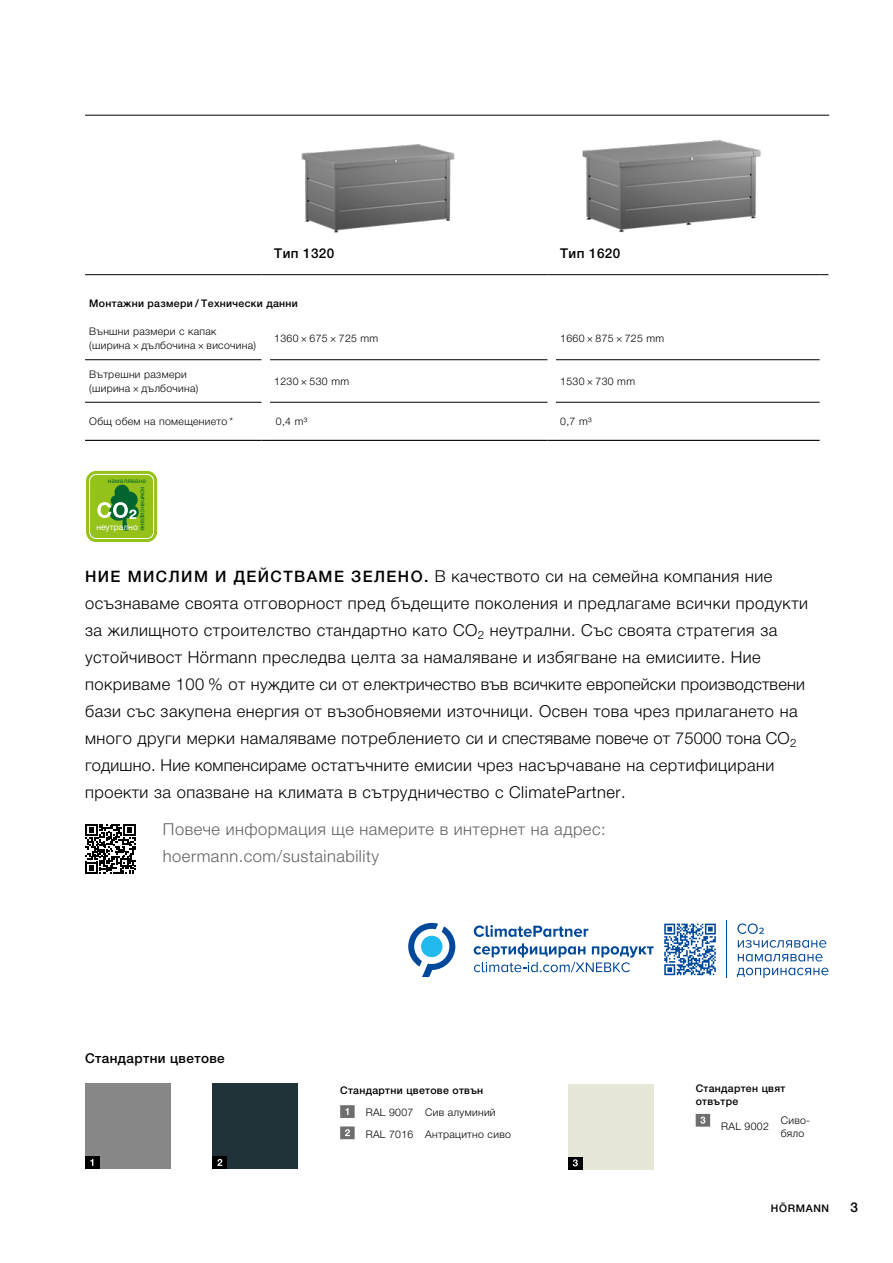
<style>
.page{position:relative;width:893px;height:1263px;background:#fff}
.page>*{position:absolute;margin:0;border:0;box-sizing:border-box;transform-origin:0 0}
.t1{font:300 16.5px/27px "Hoermann Helvetica Neue";letter-spacing:.03em;color:#000}
.t2{font:300 16.5px/27px "Hoermann Helvetica Neue";letter-spacing:.03em;color:#626261}
.t3{font:500 13.5px "Hoermann Helvetica Neue";letter-spacing:.03em;color:#000}
.t4{font:300 10.5px/13.5px "Hoermann Helvetica Neue";letter-spacing:.03em;color:#000}
.t5{font:500 10.5px/13.5px "Hoermann Helvetica Neue";letter-spacing:.03em;color:#000}
.t6{font:500 10.5px "Hoermann Helvetica Neue";letter-spacing:.06em;color:#000}
.t7{font:8.55px "Hoermann Helvetica Neue Rm";color:#fff}
.t8{font:6.6px "Hoermann Helvetica Neue Rm";color:#006531}
.t9{font:6.6px "Hoermann Helvetica Neue Rm";letter-spacing:.03em;color:#006531}
.s1{font-weight:500;font-size:15.75px}
</style>
<div class="page">
<img style="left:301px;top:144px;width:154px;height:89px">
<img style="left:582px;top:140px;width:179px;height:93px">
<div style="left:88px;top:472px;width:68px;height:68px;background:#94c11a;border-radius:9px"></div>
<div style="left:85px;top:470px;width:73px;height:73px;border:5px solid #fff;border-radius:9px"></div>
<div style="left:86px;top:471px;width:71px;height:71px;border:3px solid #94c11a;border-radius:9px"></div>
<svg style="left:97px;top:484px;width:42px;height:46px"></svg>
<svg style="left:474px;top:925px;width:114px;height:12px"></svg>
<svg style="left:474px;top:943px;width:180px;height:29px"></svg>
<svg style="left:408px;top:923px;width:47px;height:54px"></svg>
<hr style="left:726px;top:921px;width:1px;height:57px;background:#00489a">
<svg style="left:737px;top:923px;width:27px;height:11px"></svg>
<svg style="left:738px;top:940px;width:88px;height:8px"></svg>
<svg style="left:738px;top:954px;width:84px;height:7px"></svg>
<svg style="left:737px;top:968px;width:91px;height:10px"></svg>
<svg style="left:664px;top:924px;width:52px;height:51px"></svg>
<div style="left:568px;top:1084px;width:85px;height:85px;background:#e6e6d9"></div>
<div style="left:568px;top:1157px;width:15px;height:12px;background:#000"></div>
<svg style="left:573px;top:1159px;width:5px;height:7px"></svg>
<svg style="left:86px;top:824px;width:50px;height:50px"></svg>
<div style="left:85px;top:1084px;width:85px;height:85px;background:#868786"></div>
<div style="left:213px;top:1084px;width:85px;height:85px;background:#213338"></div>
<div style="left:85px;top:1156px;width:14px;height:13px;background:#000"></div>
<div style="left:213px;top:1156px;width:14px;height:13px;background:#000"></div>
<svg style="left:217px;top:1159px;width:5px;height:7px"></svg>
<hr style="left:85px;top:274px;width:176px;height:1px;background:#000">
<hr style="left:270px;top:274px;width:277px;height:1px;background:#000">
<hr style="left:556px;top:274px;width:264px;height:1px;background:#000">
<hr style="left:85px;top:359px;width:176px;height:1px;background:#000">
<hr style="left:85px;top:402px;width:176px;height:1px;background:#000">
<hr style="left:270px;top:359px;width:277px;height:1px;background:#000">
<hr style="left:270px;top:402px;width:277px;height:1px;background:#000">
<hr style="left:556px;top:402px;width:264px;height:1px;background:#000">
<hr style="left:556px;top:359px;width:264px;height:1px;background:#000">
<hr style="left:85px;top:440px;width:176px;height:1px;background:#000">
<hr style="left:270px;top:440px;width:277px;height:1px;background:#000">
<hr style="left:556px;top:440px;width:264px;height:1px;background:#000">
<svg style="left:340px;top:1105px;width:15px;height:13px"></svg>
<svg style="left:340px;top:1126px;width:15px;height:13px"></svg>
<svg style="left:696px;top:1114px;width:14px;height:13px"></svg>
<hr style="left:85px;top:115px;width:744px;height:1px;background:#000">
<p class="t3" style="left:274px;top:244px;width:62px">Тип 1320</p>
<p class="t3" style="left:560px;top:244px;width:62px">Тип 1620</p>
<p class="t5" style="left:89px;top:296px;width:210px">Монтажни размери / Технически данни</p>
<p class="t4" style="left:89px;top:324px;width:168px">Външни размери с капак (ширина × дълбочина × височина)</p>
<p class="t4" style="left:274px;top:331px;width:106px">1360 × 675 × 725 mm</p>
<p class="t4" style="left:560px;top:331px;width:106px">1660 × 875 × 725 mm</p>
<p class="t4" style="left:89px;top:367px;width:111px">Вътрешни размери (ширина × дълбочина)</p>
<p class="t4" style="left:274px;top:374px;width:76px">1230 × 530 mm</p>
<p class="t4" style="left:560px;top:374px;width:76px">1530 × 730 mm</p>
<p class="t4" style="left:89px;top:414px;width:145px">Общ обем на помещението *</p>
<p class="t4" style="left:276px;top:414px;width:33px">0,4 m³</p>
<p class="t4" style="left:560px;top:414px;width:33px">0,7 m³</p>
<p class="t9" style="left:108px;top:476px;width:40px">намаляване</p>
<p class="t8" style="left:148px;top:487px;width:46px;rotate:90deg">компенсиране</p>
<p class="t7" style="left:96px;top:521px;width:43px">неутрално</p>
<p class="t1" style="left:85px;top:561px;width:724px"><span class="s1">НИЕ МИСЛИМ И ДЕЙСТВАМЕ ЗЕЛЕНО.</span> В качеството си на семейна компания ние осъзнаваме своята отговорност пред бъдещите поколения и предлагаме всички продукти за жилищното строителство стандартно като CO<sub>2</sub> неутрални. Със своята стратегия за устойчивост Hörmann преследва целта за намаляване и избягване на емисиите. Ние покриваме 100 % от нуждите си от електричество във всичките европейски производствени бази със закупена енергия от възобновяеми източници. Освен това чрез прилагането на много други мерки намаляваме потреблението си и спестяваме повече от 75000 тона CO<sub>2 </sub>годишно. Ние компенсираме остатъчните емисии чрез насърчаване на сертифицирани проекти за опазване на климата в сътрудничество с ClimatePartner.</p>
<p class="t2" style="left:163px;top:814px;width:444px">Повече информация ще намерите в интернет на адрес: hoermann.com/sustainability</p>
<p class="t3" style="left:85px;top:1049px;width:141px">Стандартни цветове</p>
<p class="t5" style="left:340px;top:1083px;width:145px">Стандартни цветове отвън</p>
<p class="t4" style="left:366px;top:1101px;width:147px;line-height:21.3px">RAL 9007 Сив алуминий<br>RAL 7016 Антрацитно сиво</p>
<p class="t5" style="left:696px;top:1081px;width:91px">Стандартен цвят отвътре</p>
<p class="t4" style="left:721px;top:1119px;width:49px">RAL 9002</p>
<p class="t4" style="left:781px;top:1112px;width:31px">Сиво&shy;бяло</p>
<p class="t6" style="left:771px;top:1201px;width:60px">HÖRMANN</p>
<p class="t3" style="left:850px;top:1198px;width:9px">3</p>
</div>
